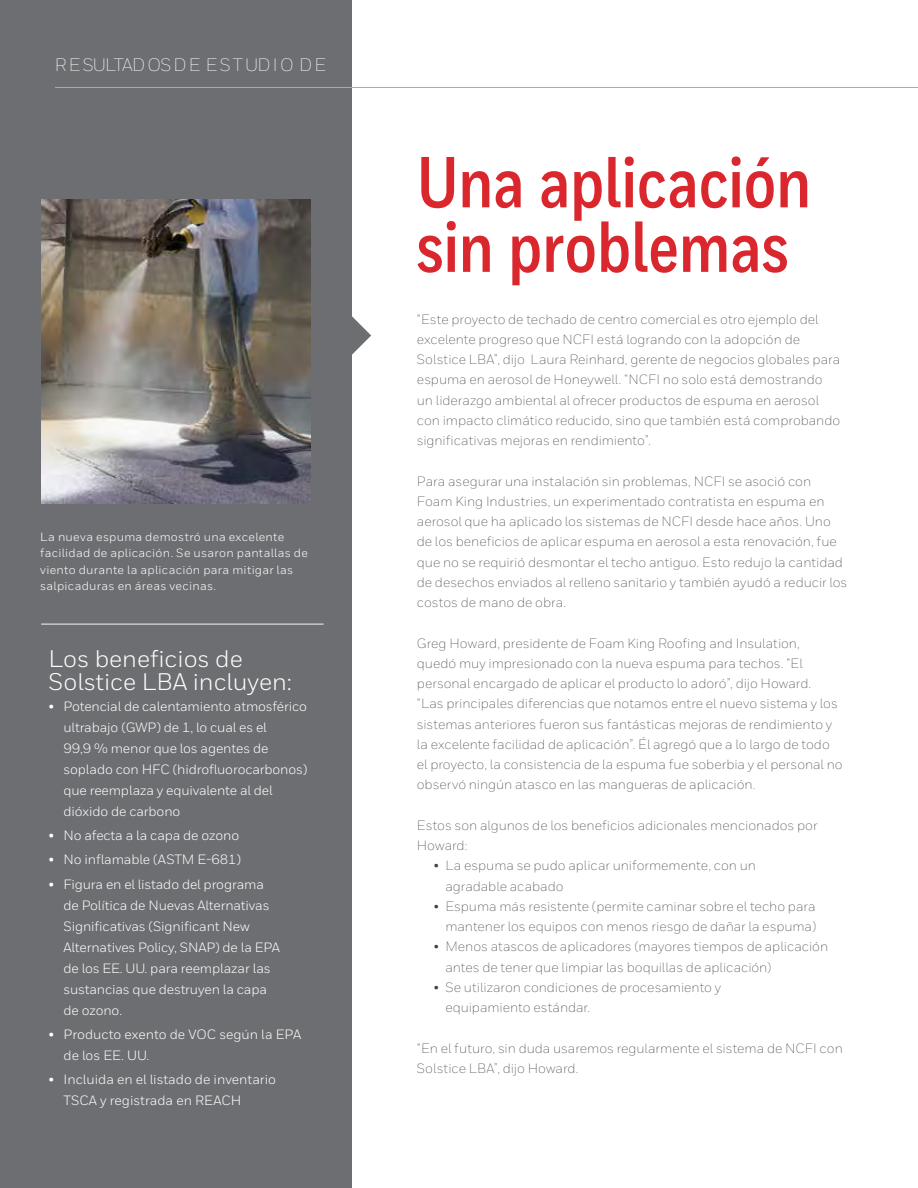
<style>
.page{position:relative;width:918px;height:1188px;background:#fff}
.page>*{position:absolute;margin:0;border:0;box-sizing:border-box;transform-origin:0 0}
.t1{font:700 72px/64.5px "Honeywell Cond";letter-spacing:-.005em;color:#d9272d}
.t2{font:24px/22.5px "Honeywell Sans";color:#fff}
.t3{font:300 18px "Honeywell Sans";letter-spacing:-.05em;color:#fff}
.t4{font:300 13.5px/20.2px "Honeywell Sans";color:#414042}
.t5{font:13.5px/21px "Honeywell Sans";letter-spacing:-.01em;color:#fff}
.t6{font:12px/16.5px "Honeywell Sans";letter-spacing:.025em;color:#fff}
</style>
<div class="page">
<svg style="left:352px;top:316px;width:19px;height:39px"></svg>
<div style="left:0;top:0;width:352px;height:1188px;background:#6d6e71"></div>
<hr style="left:55px;top:87px;width:863px;height:1px;background:#a7a9ab">
<hr style="left:41px;top:623px;width:283px;height:2px;background:#c7c8ca">
<img style="left:41px;top:199px;width:269px;height:304px">
<h3 class="t3" style="left:55px;top:54px;width:273px">R E SULTAD OS D E E S T UD I O D E</h3>
<p class="t6" style="left:40px;top:529px;width:269px">La nueva espuma demostró una excelente facilidad de aplicación. Se usaron pantallas de viento durante la aplicación para mitigar las salpicaduras en áreas vecinas.</p>
<h2 class="t2" style="left:49px;top:648px;width:245px">Los beneficios de<br>Solstice LBA incluyen:</h2>
<p class="t5" style="left:64px;top:696px;width:246px;text-indent:-15px">• Potencial de calentamiento atmosférico ultrabajo (GWP) de 1, lo cual es el<br>99,9 % menor que los agentes de soplado con HFC (hidrofluorocarbonos) que reemplaza y equivalente al del dióxido de carbono</p>
<p class="t5" style="left:49px;top:825px;width:192px">• No afecta a la capa de ozono</p>
<p class="t5" style="left:49px;top:849px;width:194px">• No inflamable (ASTM E-681)</p>
<p class="t5" style="left:64px;top:873px;width:218px;text-indent:-15px">• Figura en el listado del programa de Política de Nuevas Alternativas<br>Significativas (Significant New<br>Alternatives Policy, SNAP) de la EPA de los EE. UU. para reemplazar las sustancias que destruyen la capa de ozono.</p>
<p class="t5" style="left:64px;top:1024px;width:239px;text-indent:-15px">• Producto exento de VOC según la EPA de los EE. UU.</p>
<p class="t5" style="left:64px;top:1069px;width:214px;text-indent:-15px">• Incluida en el listado de inventario<br>TSCA y registrada en REACH</p>
<h1 class="t1" style="left:417px;top:152px;width:396px">Una aplicación sin problemas</h1>
<p class="t4" style="left:417px;top:309px;width:425px">“Este proyecto de techado de centro comercial es otro ejemplo del excelente progreso que NCFI está logrando con la adopción de Solstice LBA”, dijo Laura Reinhard, gerente de negocios globales para espuma en aerosol de Honeywell. “NCFI no solo está demostrando un liderazgo ambiental al ofrecer productos de espuma en aerosol con impacto climático reducido, sino que también está comprobando significativas mejoras en rendimiento”.</p>
<p class="t4" style="left:417px;top:471px;width:432px">Para asegurar una instalación sin problemas, NCFI se asoció con Foam King Industries, un experimentado contratista en espuma en aerosol que ha aplicado los sistemas de NCFI desde hace años. Uno de los beneficios de aplicar espuma en aerosol a esta renovación, fue que no se requirió desmontar el techo antiguo. Esto redujo la cantidad de desechos enviados al relleno sanitario y también ayudó a reducir los costos de mano de obra.</p>
<p class="t4" style="left:417px;top:633px;width:427px">Greg Howard, presidente de Foam King Roofing and Insulation, quedó muy impresionado con la nueva espuma para techos. “El personal encargado de aplicar el producto lo adoró”, dijo Howard.<br>“Las principales diferencias que notamos entre el nuevo sistema y los sistemas anteriores fueron sus fantásticas mejoras de rendimiento y la excelente facilidad de aplicación”. Él agregó que a lo largo de todo el proyecto, la consistencia de la espuma fue soberbia y el personal no observó ningún atasco en las mangueras de aplicación.</p>
<p class="t4" style="left:417px;top:815px;width:402px">Estos son algunos de los beneficios adicionales mencionados por<br>Howard:</p>
<p class="t4" style="left:445px;top:856px;width:312px;text-indent:-12px">• La espuma se pudo aplicar uniformemente, con un agradable acabado</p>
<p class="t4" style="left:433px;top:896px;width:384px;text-align:right">• Espuma más resistente (permite caminar sobre el techo para mantener los equipos con menos riesgo de dañar la espuma)</p>
<p class="t4" style="left:445px;top:937px;width:384px;text-indent:-12px">• Menos atascos de aplicadores (mayores tiempos de aplicación antes de tener que limpiar las boquillas de aplicación)</p>
<p class="t4" style="left:445px;top:977px;width:277px;text-indent:-12px">• Se utilizaron condiciones de procesamiento y equipamiento estándar.</p>
<p class="t4" style="left:417px;top:1038px;width:427px">“En el futuro, sin duda usaremos regularmente el sistema de NCFI con<br>Solstice LBA”, dijo Howard.</p>
</div>
